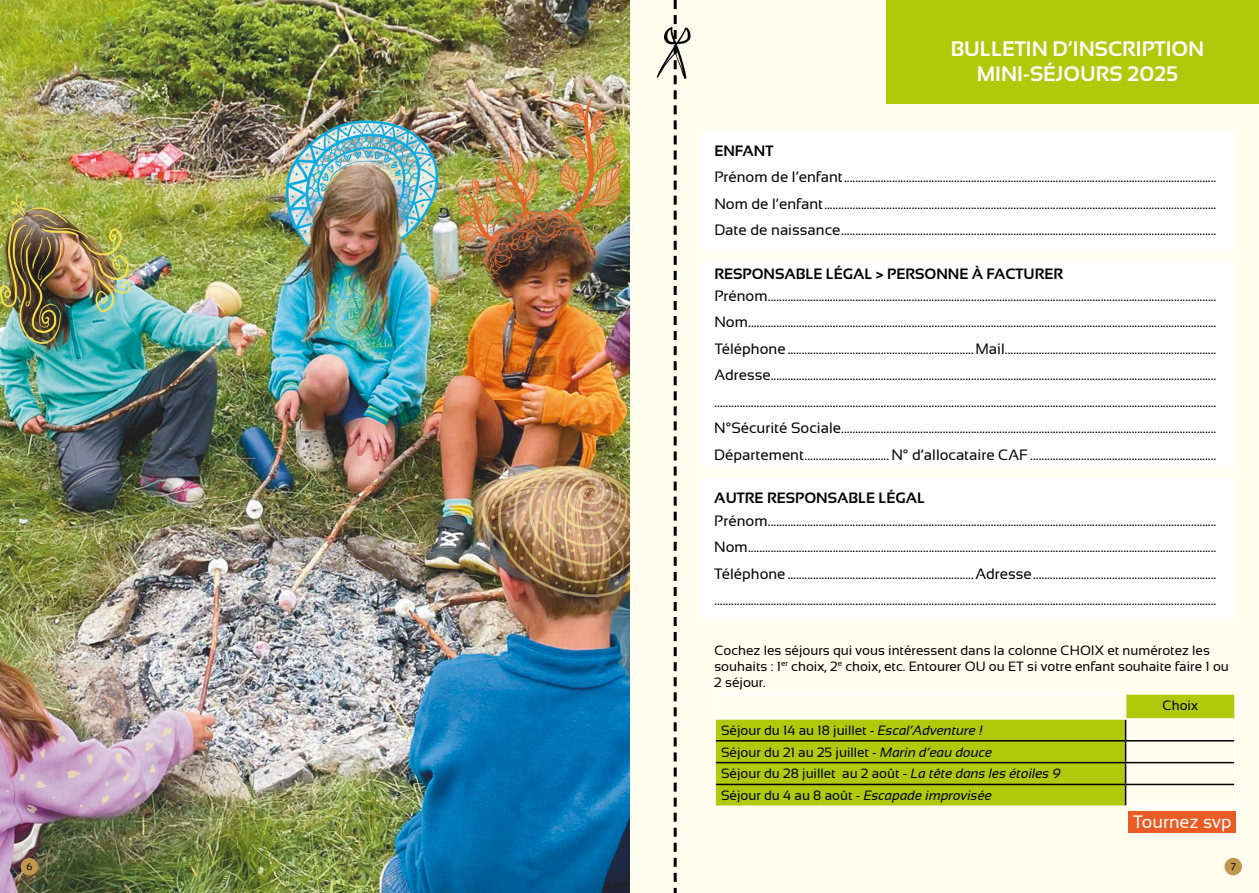
<style>
.page{position:relative;width:1259px;height:893px;background:#fff}
.page>*{position:absolute;margin:0;border:0;box-sizing:border-box;transform-origin:0 0}
.t1{font:700 21px/25.2px "Sansation";color:#fff;text-align:center}
.t2{font:18px "Sansation";color:#fff}
.t3{font:15px/26.5px "Sansation";color:#000;text-align:justify}
.t4{font:700 15px "Sansation";color:#000}
.t5{font:13.5px/21.9px "Sansation";color:#000}
.t6{font:9.75px "Sansation";color:#000}
.s1{font-style:italic}
</style>
<div class="page">
<div style="left:629px;top:0;width:630px;height:893px;background:#fffdee"></div>
<div style="left:702px;top:132px;width:533px;height:119px;background:#fff"></div>
<div style="left:702px;top:261px;width:533px;height:207px;background:#fff"></div>
<div style="left:702px;top:478px;width:533px;height:141px;background:#fff"></div>
<svg style="left:716px;top:695px;width:518px;height:110px;fill:#afca0b"></svg>
<hr style="left:716px;top:762px;width:409px;height:1px;background:#000">
<hr style="left:1125px;top:762px;width:109px;height:1px;background:#000">
<hr style="left:716px;top:784px;width:409px;height:1px;background:#000">
<hr style="left:1125px;top:784px;width:109px;height:1px;background:#000">
<hr style="left:716px;top:740px;width:409px;height:1px;background:#000">
<hr style="left:1125px;top:740px;width:109px;height:1px;background:#000">
<hr style="left:714px;top:720px;width:2px;height:21px;background:#fff">
<hr style="left:714px;top:741px;width:2px;height:22px;background:#fff">
<hr style="left:714px;top:763px;width:2px;height:21px;background:#fff">
<hr style="left:714px;top:784px;width:2px;height:21px;background:#fff">
<hr style="left:714px;top:693px;width:411px;height:2px;background:#fff">
<hr style="left:714px;top:695px;width:2px;height:23px;background:#fff">
<hr style="left:1125px;top:693px;width:110px;height:2px;background:#fff">
<svg style="left:1125px;top:695px;width:1px;height:110px"></svg>
<svg style="left:1234px;top:695px;width:1px;height:110px"></svg>
<hr style="left:714px;top:718px;width:411px;height:2px;background:#fff">
<hr style="left:1125px;top:718px;width:110px;height:2px;background:#fff">
<hr style="left:714px;top:805px;width:411px;height:2px;background:#fff">
<hr style="left:1125px;top:805px;width:110px;height:2px;background:#fff">
<div style="left:1128px;top:811px;width:107px;height:21px;background:#eb5b26"></div>
<svg style="left:656px;top:0;width:35px;height:893px"></svg>
<img style="left:0;top:0;width:630px;height:893px">
<div style="left:887px;top:0;width:372px;height:103px;background:#afca0b"></div>
<div style="left:21px;top:858px;width:17px;height:17px;background:#c0974d;border-radius:50%"></div>
<div style="left:1224px;top:858px;width:18px;height:17px;background:#c0974d;border-radius:50%"></div>
<h1 class="t1" style="left:950px;top:36px;width:255px">BULLETIN D’INSCRIPTION<br>MINI-SÉJOURS 2025</h1>
<h1 class="t1" style="left:1005px;top:59px;width:147px">MINI-SÉJOURS</h1>
<p class="t4" style="left:714px;top:142px;width:60px">ENFANT</p>
<p class="t3" style="left:714px;top:164px;width:503px">Prénom de l’enfant....................................................................................................................................<br>Nom de l’enfant...........................................................................................................................................<br>Date de naissance.....................................................................................................................................</p>
<p class="t4" style="left:714px;top:265px;width:350px">RESPONSABLE LÉGAL &gt; PERSONNE À FACTURER</p>
<p class="t3" style="left:714px;top:282px;width:503px">Prénom...............................................................................................................................................................<br>Nom......................................................................................................................................................................<br>Téléphone..................................................................Mail...........................................................................<br>Adresse.............................................................................................................................................................. ..................................................................................................................................................................................<br>N°Sécurité Sociale.....................................................................................................................................<br>Département..............................N° d’allocataire CAF ..................................................................</p>
<p class="t4" style="left:714px;top:490px;width:212px">AUTRE RESPONSABLE LÉGAL</p>
<p class="t3" style="left:714px;top:507px;width:503px">Prénom...............................................................................................................................................................<br>Nom......................................................................................................................................................................<br>Téléphone..................................................................Adresse................................................................. ..................................................................................................................................................................................</p>
<p class="t5" style="left:714px;top:642px;width:516px;line-height:16.2px">Cochez les séjours qui vous intéressent dans la colonne CHOIX et numérotez les souhaits : 1<sup>er</sup> choix, 2<sup>e</sup> choix, etc. Entourer OU ou ET si votre enfant souhaite faire 1 ou<br>2 séjour.</p>
<p class="t5" style="left:1162px;top:694px;width:37px">Choix</p>
<p class="t5" style="left:721px;top:719px;width:341px">Séjour du 14 au 18 juillet - <span class="s1">Escal’Adventure !<br></span>Séjour du 21 au 25 juillet - <span class="s1">Marin d’eau douce<br></span>Séjour du 28 juillet au 2 août - <span class="s1">La tête dans les étoiles 9<br></span>Séjour du 4 au 8 août - <span class="s1">Escapade improvisée</span></p>
<p class="t2" style="left:1132px;top:812px;width:100px">Tournez svp</p>
<p class="t6" style="left:26px;top:861px;width:7px">6</p>
<p class="t6" style="left:1230px;top:861px;width:7px">7</p>
</div>
